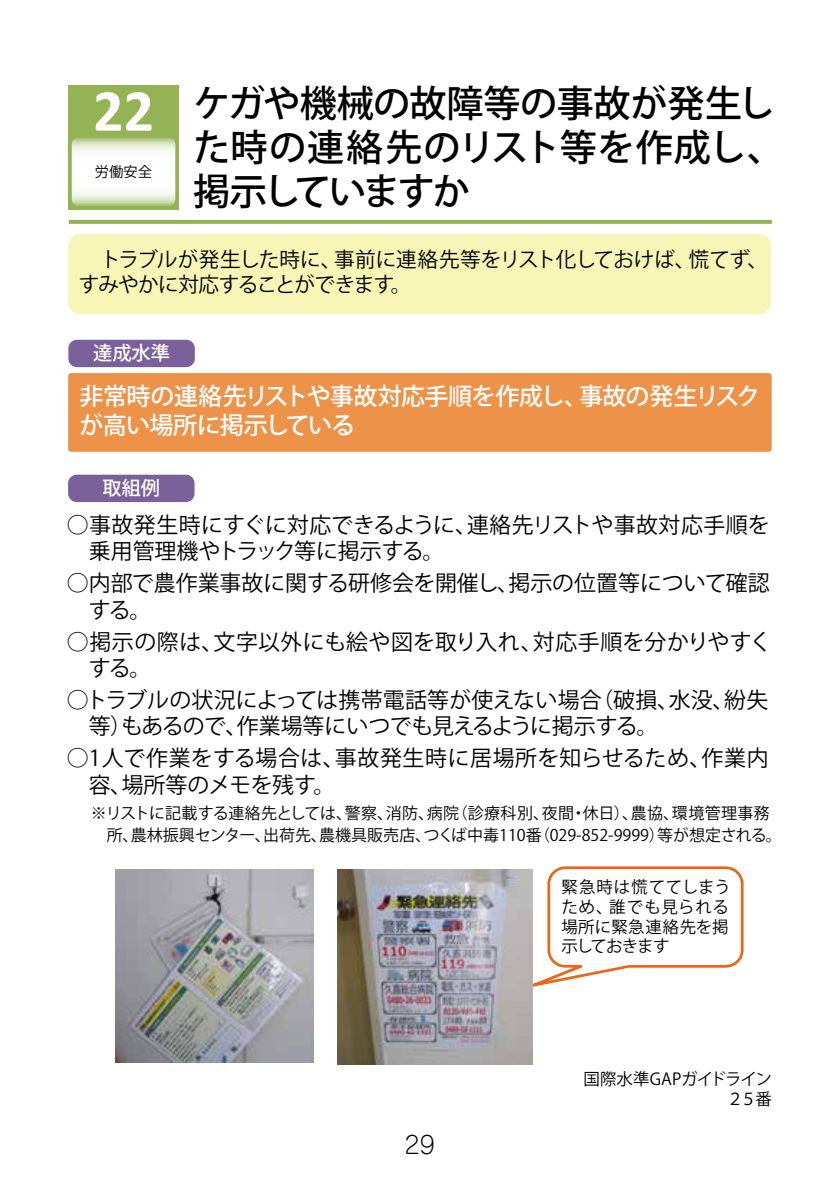
<style>
.page{position:relative;width:840px;height:1191px;background:#fff}
.page>*{position:absolute;margin:0;border:0;box-sizing:border-box;transform-origin:0 0}
.t1{font:700 60px "Calibri";color:#fff}
.t2{font:500 37px/44px "Koz Go Pro";letter-spacing:-.015em;color:#000}
.t3{font:500 24px/28.8px "Koz Go Pro";letter-spacing:-.03em;color:#fff}
.t4{font:300 24px "Jun 101 Pro";color:#000}
.t5{font:22px/26.2px "Koz Go Pro";color:#000}
.t6{font:22px/26.2px "Koz Go Pro";letter-spacing:.02em;color:#000}
.t7{font:20.6px/24.8px "Koz Go Pro";letter-spacing:-.025em;color:#000}
.t8{font:500 19.2px "Koz Go Pro";color:#fff}
.t9{font:16.4px/19.8px "Koz Go Pro";letter-spacing:.03em;color:#000}
.t10{font:16.4px/19.8px "Koz Go Pro";letter-spacing:-.04em;color:#000;text-align:right}
.t11{font:16px/22px "Koz Go Pro";color:#000}
.t12{font:14.2px "Koz Go Pro";color:#000}
</style>
<div class="page">
<div style="left:68px;top:373px;width:703px;height:79px;background:#ed9249;border-radius:3px"></div>
<div style="left:68px;top:234px;width:702px;height:80px;background:#f8f6b7;border-radius:12px"></div>
<div style="left:68px;top:475px;width:126px;height:27px;background:#7b619b;border-radius:9px"></div>
<div style="left:68px;top:340px;width:127px;height:27px;background:#7b619b;border-radius:9px"></div>
<img style="left:116px;top:869px;width:198px;height:193px">
<svg style="left:532px;top:866px;width:211px;height:120px"></svg>
<img style="left:337px;top:869px;width:194px;height:196px">
<div style="left:68px;top:85px;width:111px;height:125px;background:#94b355"></div>
<svg style="left:72px;top:138px;width:103px;height:68px;background:#eef3e5"></svg>
<svg style="left:69px;top:220px;width:702px;height:4px;background:#97b55a"></svg>
<h1 class="t1" style="left:93px;top:68px;width:62px">22</h1>
<p class="t12" style="left:95px;top:163px;width:59px">労働安全</p>
<h2 class="t2" style="left:193px;top:84px;width:592px">ケガや機械の故障等の事故が発生した時の連絡先のリスト等を作成し、掲示していますか</h2>
<p class="t7" style="left:79px;top:248px;width:690px">　トラブルが発生した時に、事前に連絡先等をリスト化しておけば、慌てず、すみやかに対応することができます。</p>
<p class="t8" style="left:93px;top:341px;width:78px">達成水準</p>
<p class="t3" style="left:80px;top:383px;width:682px">非常時の連絡先リストや事故対応手順を作成し、事故の発生リスクが高い場所に掲示している</p>
<p class="t8" style="left:102px;top:476px;width:59px">取組例</p>
<p class="t5" style="left:89px;top:512px;width:682px;text-indent:-22px">○事故発生時にすぐに対応できるように、連絡先リストや事故対応手順を乗用管理機やトラック等に掲示する。</p>
<p class="t5" style="left:89px;top:571px;width:682px;text-indent:-22px">○内部で農作業事故に関する研修会を開催し、掲示の位置等について確認する。</p>
<p class="t6" style="left:89px;top:629px;width:684px;text-indent:-22px">○掲示の際は、文字以外にも絵や図を取り入れ、対応手順を分かりやすくする。</p>
<p class="t5" style="left:89px;top:687px;width:680px;text-indent:-22px">○トラブルの状況によっては携帯電話等が使えない場合（破損、水没、紛失等）もあるので、作業場等にいつでも見えるように掲示する。</p>
<p class="t5" style="left:89px;top:745px;width:681px;text-indent:-22px">○1人で作業をする場合は、事故発生時に居場所を知らせるため、作業内容、場所等のメモを残す。</p>
<p class="t11" style="left:107px;top:802px;width:676px;text-indent:-16px">※リストに記載する連絡先としては、警察、消防、病院（診療科別、夜間・休日）、農協、環境管理事務所、農林振興センター、出荷先、農機具販売店、つくば中毒110番（029-852-9999）等が想定される。</p>
<p class="t9" style="left:561px;top:877px;width:171px">緊急時は慌ててしまうため、誰でも見られる場所に緊急連絡先を掲示しておきます</p>
<p class="t4" style="left:404px;top:1125px;width:32px">29</p>
<p class="t10" style="left:583px;top:1069px;width:190px">国際水準GAPガイドライン<br>２５番</p>
</div>
